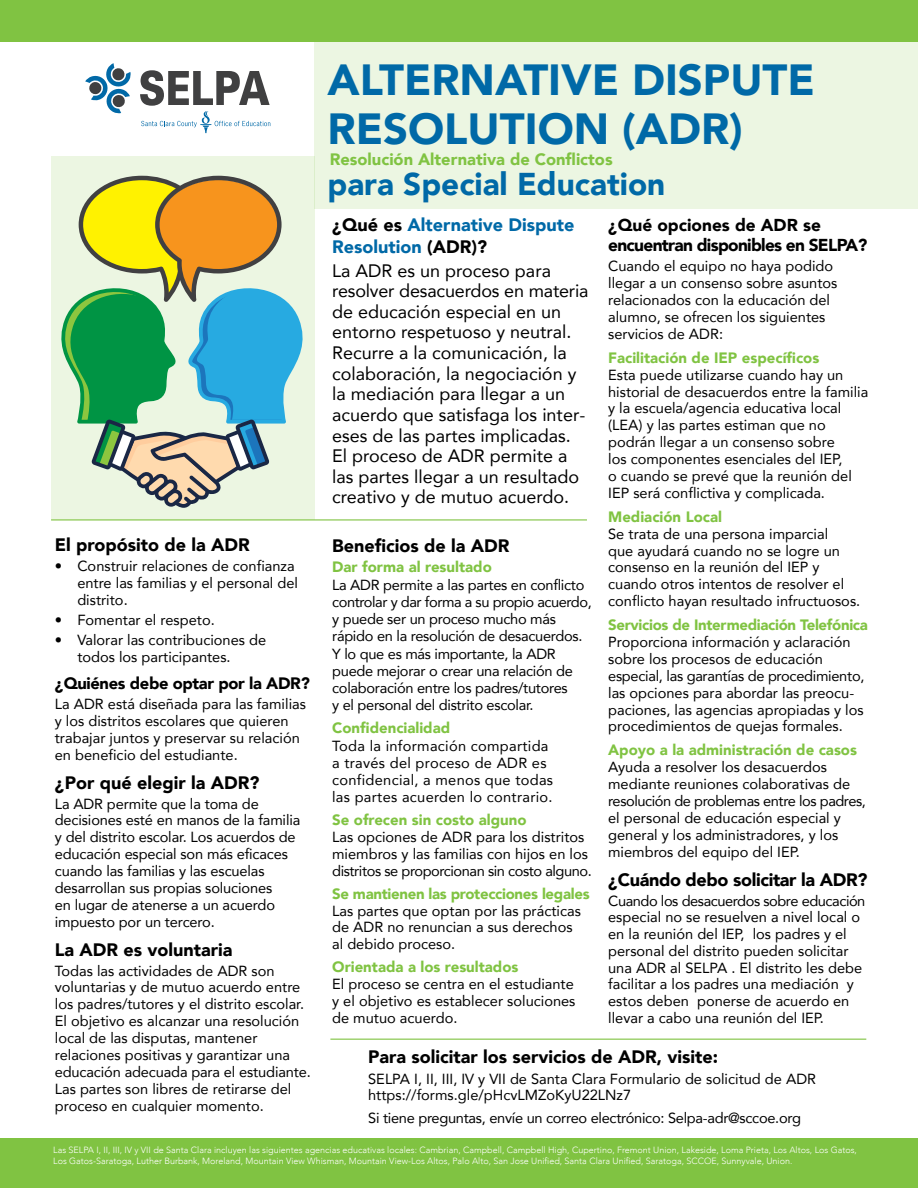
<style>
.page{position:relative;width:918px;height:1188px;background:#fff}
.page>*{position:absolute;margin:0;border:0;box-sizing:border-box;transform-origin:0 0}
.t1{font:900 43.5px/49.2px "Avenir";color:#0069a7}
.t2{font:900 31.5px "Avenir";color:#0069a7}
.t3{font:18px/20.7px "Avenir";color:#000}
.t4{font:900 18px "Avenir";color:#000}
.t5{font:900 18px/21.6px "Avenir";color:#0069a7}
.t6{font:900 18px "Avenir";letter-spacing:-.02em;color:#000}
.t7{font:900 17.25px/20.7px "Avenir";letter-spacing:-.04em;color:#000}
.t8{font:900 16.5px "Avenir";color:#80c342}
.t9{font:900 16.5px "Avenir";letter-spacing:-.02em;color:#000}
.t10{font:900 15px "Avenir";color:#80c342}
.t11{font:900 15px "Avenir";letter-spacing:-.02em;color:#80c342}
.t12{font:14.7px/17px "Avenir";color:#000}
.t13{font:14.7px/17.2px "Avenir";letter-spacing:-.02em;color:#000}
.t14{font:14.7px/17.2px "Avenir";letter-spacing:.02em;color:#000}
.t15{font:300 9px/10.8px "Avenir";color:#fff}
.s1{color:#000}
</style>
<div class="page">
<div style="left:51px;top:156px;width:264px;height:364px;background:#ecf6e2"></div>
<div style="left:315px;top:0;width:603px;height:208px;background:#ecf6e2"></div>
<svg style="left:140px;top:70px;width:130px;height:63px"></svg>
<svg style="left:85px;top:63px;width:46px;height:51px"></svg>
<svg style="left:61px;top:176px;width:242px;height:332px"></svg>
<div style="left:0;top:1138px;width:918px;height:50px;background:#80c342"></div>
<div style="left:0;top:0;width:918px;height:41px;background:#80c342"></div>
<hr style="left:51px;top:519px;width:536px;height:2px;background:#80c342">
<hr style="left:330px;top:1039px;width:536px;height:1px;background:#80c342">
<h1 class="t1" style="left:328px;top:54px;width:489px">ALTERNATIVE DISPUTE<br>RESOLUTION (ADR)</h1>
<h2 class="t2" style="left:328px;top:157px;width:339px">para Special Education</h2>
<p class="t8" style="left:330px;top:145px;width:284px">Resolución Alternativa de Conflictos</p>
<p class="t5" style="left:332px;top:214px;width:244px"><span class="s1">¿Qué es</span> Alternative Dispute<br>Resolution <span class="s1">(ADR)?</span></p>
<p class="t3" style="left:332px;top:259px;width:258px">La ADR es un proceso para resolver desacuerdos en materia de educación especial en un entorno respetuoso y neutral.<br>Recurre a la comunicación, la colaboración, la negociación y la mediación para llegar a un acuerdo que satisfaga los inter&shy;eses de las partes implicadas.<br>El proceso de ADR permite a las partes llegar a un resultado creativo y de mutuo acuerdo.</p>
<p class="t4" style="left:332px;top:530px;width:179px">Beneficios de la ADR</p>
<p class="t10" style="left:332px;top:554px;width:161px">Dar forma al resultado</p>
<p class="t13" style="left:332px;top:576px;width:261px">La ADR permite a las partes en conflicto controlar y dar forma a su propio acuerdo, y puede ser un proceso mucho más rápido en la resolución de desacuerdos.<br>Y lo que es más importante, la ADR puede mejorar o crear una relación de colaboración entre los padres/tutores<br>y el personal del distrito escolar.</p>
<p class="t10" style="left:332px;top:715px;width:120px">Confidencialidad</p>
<p class="t14" style="left:332px;top:736px;width:222px">Toda la información compartida a través del proceso de ADR es confidencial, a menos que todas las partes acuerden lo contrario.</p>
<p class="t10" style="left:332px;top:807px;width:196px">Se ofrecen sin costo alguno</p>
<p class="t12" style="left:332px;top:828px;width:261px">Las opciones de ADR para los distritos miembros y las familias con hijos en los distritos se proporcionan sin costo alguno.</p>
<p class="t11" style="left:332px;top:881px;width:259px">Se mantienen las protecciones legales</p>
<p class="t12" style="left:332px;top:902px;width:250px">Las partes que optan por las prácticas de ADR no renuncian a sus derechos al debido proceso.</p>
<p class="t10" style="left:332px;top:954px;width:188px">Orientada a los resultados</p>
<p class="t12" style="left:332px;top:975px;width:245px;text-align:justify">El proceso se centra en el estudiante y el objetivo es establecer soluciones de mutuo acuerdo.</p>
<p class="t7" style="left:608px;top:214px;width:261px">¿Qué opciones de ADR se encuentran disponibles en SELPA?</p>
<p class="t12" style="left:608px;top:257px;width:231px">Cuando el equipo no haya podido llegar a un consenso sobre asuntos relacionados con la educación del alumno, se ofrecen los siguientes servicios de ADR:</p>
<p class="t10" style="left:608px;top:345px;width:213px">Facilitación de IEP específicos</p>
<p class="t12" style="left:608px;top:366px;width:262px">Esta puede utilizarse cuando hay un historial de desacuerdos entre la familia y la escuela/agencia educativa local (LEA) y las partes estiman que no podrán llegar a un consenso sobre<br>los componentes esenciales del IEP,<br>o cuando se prevé que la reunión del IEP será conflictiva y complicada.</p>
<p class="t10" style="left:608px;top:504px;width:115px">Mediación Local</p>
<p class="t12" style="left:608px;top:525px;width:254px">Se trata de una persona imparcial<br>que ayudará cuando no se logre un consenso en la reunión del IEP y cuando otros intentos de resolver el conflicto hayan resultado infructuosos.</p>
<p class="t11" style="left:608px;top:612px;width:261px">Servicios de Intermediación Telefónica</p>
<p class="t12" style="left:608px;top:633px;width:258px">Proporciona información y aclaración sobre los procesos de educación especial, las garantías de procedimiento, las opciones para abordar las preocu&shy;paciones, las agencias apropiadas y los procedimientos de quejas formales.</p>
<p class="t10" style="left:608px;top:737px;width:250px">Apoyo a la administración de casos</p>
<p class="t12" style="left:608px;top:758px;width:259px">Ayuda a resolver los desacuerdos mediante reuniones colaborativas de resolución de problemas entre los padres, el personal de educación especial y general y los administradores, y los miembros del equipo del IEP.</p>
<p class="t6" style="left:608px;top:864px;width:261px">¿Cuándo debo solicitar la ADR?</p>
<p class="t12" style="left:608px;top:892px;width:259px">Cuando los desacuerdos sobre educación especial no se resuelven a nivel local o en la reunión del IEP, los padres y el personal del distrito pueden solicitar una ADR al SELPA . El distrito les debe facilitar a los padres una mediación y estos deben ponerse de acuerdo en llevar a cabo una reunión del IEP.</p>
<p class="t4" style="left:368px;top:1041px;width:352px">Para solicitar los servicios de ADR, visite:</p>
<p class="t12" style="left:368px;top:1070px;width:449px">SELPA I, II, III, IV y VII de Santa Clara Formulario de solicitud de ADR https://forms.gle/pHcvLMZoKyU22LNz7</p>
<p class="t13" style="left:368px;top:1108px;width:434px">Si tiene preguntas, envíe un correo electrónico: Selpa-adr@sccoe.org</p>
<p class="t15" style="left:53px;top:1145px;width:805px">Las SELPA I, II, III, IV y VII de Santa Clara incluyen las siguientes agencias educativas locales: Cambrian, Campbell, Campbell High, Cupertino, Fremont Union, Lakeside, Loma Prieta, Los Altos, Los Gatos,<br>Los Gatos-Saratoga, Luther Burbank, Moreland, Mountain View Whisman, Mountain View-Los Altos, Palo Alto, San Jose Unified, Santa Clara Unified, Saratoga, SCCOE, Sunnyvale, Union.</p>
<p class="t4" style="left:55px;top:530px;width:196px">El propósito de la ADR</p>
<p class="t12" style="left:77px;top:557px;width:222px;text-indent:-22px">• Construir relaciones de confianza entre las familias y el personal del distrito.</p>
<p class="t12" style="left:55px;top:611px;width:161px">• Fomentar el respeto.</p>
<p class="t12" style="left:77px;top:631px;width:190px;text-indent:-22px">• Valorar las contribuciones de todos los participantes.</p>
<p class="t9" style="left:55px;top:669px;width:256px">¿Quiénes debe optar por la ADR?</p>
<p class="t12" style="left:55px;top:695px;width:253px">La ADR está diseñada para las familias y los distritos escolares que quieren trabajar juntos y preservar su relación en beneficio del estudiante.</p>
<p class="t4" style="left:55px;top:767px;width:206px">¿Por qué elegir la ADR?</p>
<p class="t12" style="left:55px;top:795px;width:247px">La ADR permite que la toma de decisiones esté en manos de la familia y del distrito escolar. Los acuerdos de educación especial son más eficaces cuando las familias y las escuelas desarrollan sus propias soluciones<br>en lugar de atenerse a un acuerdo impuesto por un tercero.</p>
<p class="t4" style="left:55px;top:934px;width:179px">La ADR es voluntaria</p>
<p class="t12" style="left:55px;top:962px;width:258px">Todas las actividades de ADR son voluntarias y de mutuo acuerdo entre los padres/tutores y el distrito escolar.<br>El objetivo es alcanzar una resolución local de las disputas, mantener relaciones positivas y garantizar una educación adecuada para el estudiante.<br>Las partes son libres de retirarse del proceso en cualquier momento.</p>
</div>
